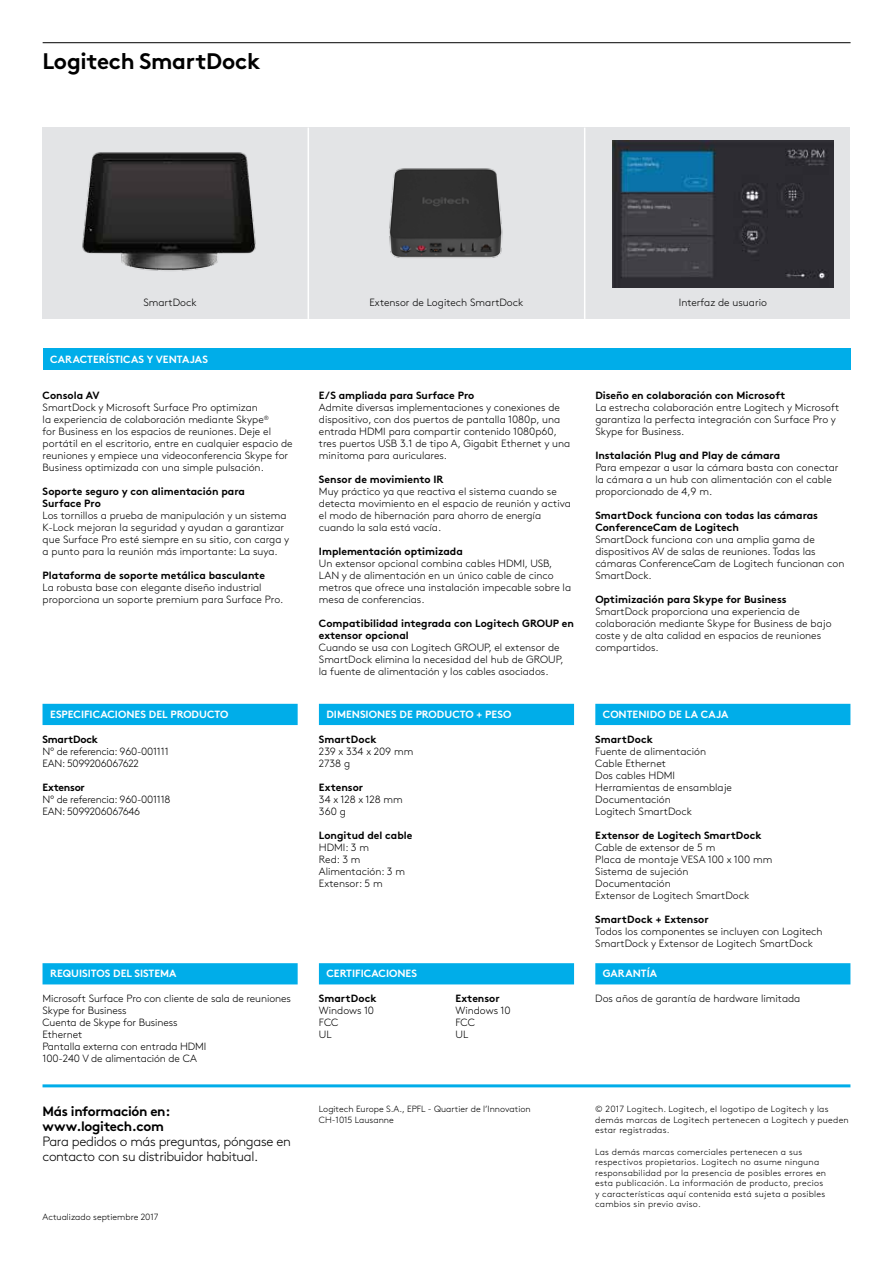
<style>
.page{position:relative;width:893px;height:1263px;background:#fff}
.page>*{position:absolute;margin:0;border:0;box-sizing:border-box;transform-origin:0 0}
.t1{font:700 22.5px "Brown Pro";letter-spacing:-.015em;color:#000}
.t2{font:300 13.5px/15px "Brown Pro";letter-spacing:-.025em;color:#000}
.t3{font:700 13.5px/15px "Brown Pro";letter-spacing:-.025em;color:#000}
.t4{font:300 10.5px/12px "Brown Pro";color:#000}
.t5{font:700 10.5px/12px "Brown Pro";color:#000}
.t6{font:700 10.5px "Brown Pro";color:#fff}
.t7{font:300 10.5px/12px "Brown Pro";letter-spacing:-.025em;color:#000}
.t8{font:700 10.5px "Brown Pro";letter-spacing:-.025em;color:#000}
.t9{font:300 9px/10.5px "Brown Pro";letter-spacing:.025em;color:#000}
.t10{font:300 9px/10.5px "Brown Pro";color:#000}
</style>
<div class="page">
<hr style="left:43px;top:42px;width:808px;height:1px;background:#000">
<hr style="left:43px;top:1084px;width:807px;height:3px;background:#00ade9">
<div style="left:43px;top:704px;width:255px;height:21px;background:#00ade9"></div>
<div style="left:595px;top:963px;width:255px;height:21px;background:#00ade9"></div>
<div style="left:43px;top:963px;width:255px;height:21px;background:#00ade9"></div>
<div style="left:319px;top:963px;width:255px;height:21px;background:#00ade9"></div>
<div style="left:319px;top:704px;width:255px;height:21px;background:#00ade9"></div>
<div style="left:43px;top:349px;width:807px;height:21px;background:#00ade9"></div>
<div style="left:595px;top:704px;width:255px;height:21px;background:#00ade9"></div>
<div style="left:43px;top:128px;width:807px;height:191px;background:#e3e4e6"></div>
<hr style="left:308px;top:128px;width:1px;height:191px;background:#fff">
<hr style="left:584px;top:128px;width:1px;height:191px;background:#fff">
<img style="left:82px;top:152px;width:174px;height:119px">
<img style="left:389px;top:168px;width:114px;height:90px">
<img style="left:612px;top:140px;width:221px;height:148px">
<h1 class="t1" style="left:43px;top:42px;width:219px">Logitech SmartDock</h1>
<p class="t4" style="left:143px;top:295px;width:55px">SmartDock</p>
<p class="t4" style="left:369px;top:295px;width:155px">Extensor de Logitech SmartDock</p>
<p class="t4" style="left:679px;top:295px;width:90px">Interfaz de usuario</p>
<p class="t6" style="left:50px;top:351px;width:159px">CARACTERÍSTICAS Y VENTAJAS</p>
<p class="t5" style="left:43px;top:388px;width:58px">Consola AV</p>
<p class="t4" style="left:43px;top:401px;width:251px">SmartDock y Microsoft Surface Pro optimizan<br>la experiencia de colaboración mediante Skype<sup>®<br></sup>for Business en los espacios de reuniones. Deje el portátil en el escritorio, entre en cualquier espacio de reuniones y empiece una videoconferencia Skype for Business optimizada con una simple pulsación.</p>
<p class="t5" style="left:43px;top:484px;width:204px">Soporte seguro y con alimentación para<br>Surface Pro</p>
<p class="t4" style="left:43px;top:509px;width:248px">Los tornillos a prueba de manipulación y un sistema K-Lock mejoran la seguridad y ayudan a garantizar que Surface Pro esté siempre en su sitio, con carga y a punto para la reunión más importante: La suya.</p>
<p class="t5" style="left:43px;top:568px;width:224px">Plataforma de soporte metálica basculante</p>
<p class="t4" style="left:43px;top:581px;width:242px">La robusta base con elegante diseño industrial proporciona un soporte premium para Surface Pro.</p>
<p class="t6" style="left:50px;top:706px;width:180px">ESPECIFICACIONES DEL PRODUCTO</p>
<p class="t8" style="left:43px;top:731px;width:57px">SmartDock</p>
<p class="t7" style="left:43px;top:744px;width:128px">Nº de referencia: 960-001111<br>EAN: 5099206067622</p>
<p class="t8" style="left:43px;top:779px;width:44px">Extensor</p>
<p class="t7" style="left:43px;top:792px;width:130px">Nº de referencia: 960-001118<br>EAN: 5099206067646</p>
<p class="t6" style="left:50px;top:965px;width:128px">REQUISITOS DEL SISTEMA</p>
<p class="t4" style="left:43px;top:992px;width:250px">Microsoft Surface Pro con cliente de sala de reuniones<br>Skype for Business<br>Cuenta de Skype for Business<br>Ethernet<br>Pantalla externa con entrada HDMI<br>100-240 V de alimentación de CA</p>
<p class="t3" style="left:43px;top:1102px;width:129px">Más información en: www.logitech.com</p>
<p class="t2" style="left:43px;top:1133px;width:250px">Para pedidos o más preguntas, póngase en contacto con su distribuidor habitual.</p>
<p class="t10" style="left:43px;top:1211px;width:118px">Actualizado septiembre 2017</p>
<p class="t5" style="left:319px;top:388px;width:157px">E/S ampliada para Surface Pro</p>
<p class="t4" style="left:319px;top:401px;width:253px">Admite diversas implementaciones y conexiones de dispositivo, con dos puertos de pantalla 1080p, una entrada HDMI para compartir contenido 1080p60, tres puertos USB 3.1 de tipo A, Gigabit Ethernet y una minitoma para auriculares.</p>
<p class="t5" style="left:319px;top:472px;width:126px">Sensor de movimiento IR</p>
<p class="t4" style="left:319px;top:485px;width:253px">Muy práctico ya que reactiva el sistema cuando se detecta movimiento en el espacio de reunión y activa el modo de hibernación para ahorro de energía cuando la sala está vacía.</p>
<p class="t5" style="left:319px;top:544px;width:145px">Implementación optimizada</p>
<p class="t4" style="left:319px;top:557px;width:254px">Un extensor opcional combina cables HDMI, USB, LAN y de alimentación en un único cable de cinco metros que ofrece una instalación impecable sobre la mesa de conferencias.</p>
<p class="t5" style="left:319px;top:616px;width:257px">Compatibilidad integrada con Logitech GROUP en extensor opcional</p>
<p class="t4" style="left:319px;top:641px;width:246px">Cuando se usa con Logitech GROUP, el extensor de<br>SmartDock elimina la necesidad del hub de GROUP, la fuente de alimentación y los cables asociados.</p>
<p class="t5" style="left:595px;top:388px;width:192px">Diseño en colaboración con Microsoft</p>
<p class="t4" style="left:595px;top:401px;width:246px">La estrecha colaboración entre Logitech y Microsoft garantiza la perfecta integración con Surface Pro y<br>Skype for Business.</p>
<p class="t5" style="left:595px;top:448px;width:186px">Instalación Plug and Play de cámara</p>
<p class="t4" style="left:595px;top:461px;width:245px">Para empezar a usar la cámara basta con conectar la cámara a un hub con alimentación con el cable proporcionado de 4,9 m.</p>
<p class="t5" style="left:595px;top:508px;width:224px">SmartDock funciona con todas las cámaras<br>ConferenceCam de Logitech</p>
<p class="t4" style="left:595px;top:533px;width:251px">SmartDock funciona con una amplia gama de dispositivos AV de salas de reuniones. Todas las cámaras ConferenceCam de Logitech funcionan con SmartDock.</p>
<p class="t5" style="left:595px;top:592px;width:193px">Optimización para Skype for Business</p>
<p class="t4" style="left:595px;top:605px;width:238px">SmartDock proporciona una experiencia de colaboración mediante Skype for Business de bajo coste y de alta calidad en espacios de reuniones compartidos.</p>
<p class="t6" style="left:326px;top:706px;width:187px">DIMENSIONES DE PRODUCTO + PESO</p>
<p class="t5" style="left:319px;top:732px;width:59px">SmartDock</p>
<p class="t4" style="left:319px;top:744px;width:96px">239 x 334 x 209 mm<br>2738 g</p>
<p class="t5" style="left:319px;top:780px;width:46px">Extensor</p>
<p class="t4" style="left:319px;top:792px;width:85px">34 x 128 x 128 mm<br>360 g</p>
<p class="t5" style="left:319px;top:828px;width:95px">Longitud del cable</p>
<p class="t4" style="left:319px;top:840px;width:88px">HDMI: 3 m<br>Red: 3 m<br>Alimentación: 3 m<br>Extensor: 5 m</p>
<p class="t6" style="left:603px;top:706px;width:127px">CONTENIDO DE LA CAJA</p>
<p class="t5" style="left:595px;top:732px;width:59px">SmartDock</p>
<p class="t4" style="left:595px;top:744px;width:138px">Fuente de alimentación<br>Cable Ethernet<br>Dos cables HDMI<br>Herramientas de ensamblaje<br>Documentación<br>Logitech SmartDock</p>
<p class="t5" style="left:595px;top:828px;width:168px">Extensor de Logitech SmartDock</p>
<p class="t4" style="left:595px;top:840px;width:179px">Cable de extensor de 5 m<br>Placa de montaje VESA 100 x 100 mm<br>Sistema de sujeción<br>Documentación<br>Extensor de Logitech SmartDock</p>
<p class="t5" style="left:595px;top:912px;width:115px">SmartDock + Extensor</p>
<p class="t4" style="left:595px;top:924px;width:229px">Todos los componentes se incluyen con Logitech<br>SmartDock y Extensor de Logitech SmartDock</p>
<p class="t6" style="left:326px;top:965px;width:92px">CERTIFICACIONES</p>
<p class="t5" style="left:319px;top:991px;width:59px">SmartDock</p>
<p class="t4" style="left:319px;top:1004px;width:57px">Windows 10<br>FCC<br>UL</p>
<p class="t5" style="left:455px;top:991px;width:46px">Extensor</p>
<p class="t4" style="left:455px;top:1004px;width:57px">Windows 10<br>FCC<br>UL</p>
<p class="t6" style="left:603px;top:965px;width:56px">GARANTÍA</p>
<p class="t4" style="left:595px;top:992px;width:206px">Dos años de garantía de hardware limitada</p>
<p class="t10" style="left:319px;top:1103px;width:213px">Logitech Europe S.A., EPFL - Quartier de l’Innovation<br>CH-1015 Lausanne</p>
<p class="t9" style="left:595px;top:1103px;width:255px">© 2017 Logitech. Logitech, el logotipo de Logitech y las demás marcas de Logitech pertenecen a Logitech y pueden estar registradas.</p>
<p class="t9" style="left:595px;top:1146px;width:232px">Las demás marcas comerciales pertenecen a sus respectivos propietarios. Logitech no asume ninguna responsabilidad por la presencia de posibles errores en esta publicación. La información de producto, precios y características aquí contenida está sujeta a posibles cambios sin previo aviso.</p>
</div>
